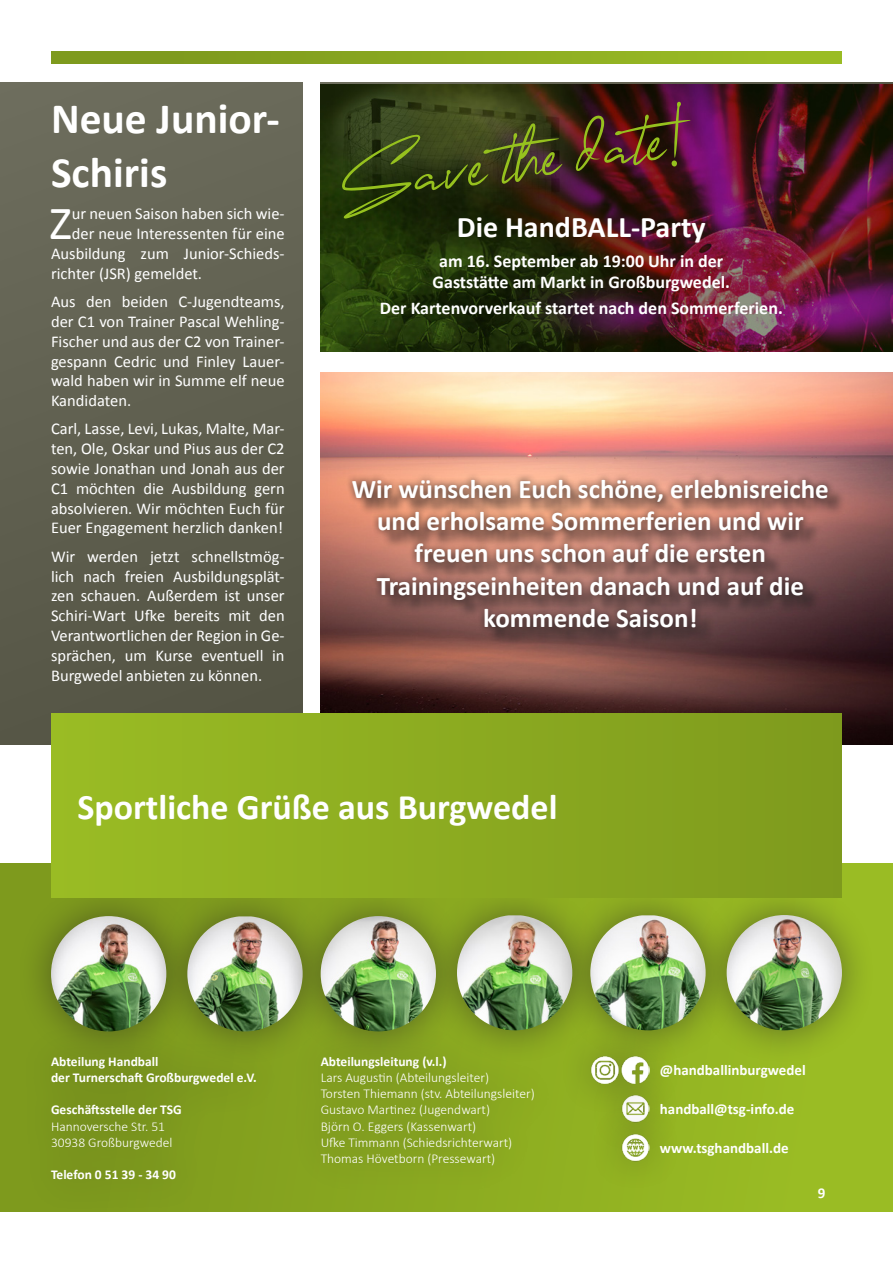
<style>
.page{position:relative;width:893px;height:1263px;background:#fff}
.page>*{position:absolute;margin:0;border:0;box-sizing:border-box;transform-origin:0 0}
.Überschrift_3_-_schw{font:108px "One Signature";color:#96c11e}
.Überschrift_3_-_schw-2{font:47.7px "Calibri";color:#fff}
.Überschrift_1_-_weiß{font:700 43.5px/54px "Calibri";color:#fff}
.Überschrift_1_-_grün{font:700 36px "Calibri";color:#fff}
.Überschrift_2_-_weiß{font:700 30px "Calibri";color:#fff}
.Überschrift_2_-_weiß-2{font:700 27px/32.4px "Calibri";color:#fff;text-align:center}
.Überschrift_4_-_weiß{font:700 18px/21.6px "Calibri";color:#fff;text-align:center}
.Überschrift_3_-_schw-3{font:16.5px/19.8px "Calibri";color:#fff;text-align:justify}
.t1{font:700 15px "Calibri";color:#fff}
.t2{font:300 13.5px/16.2px "Calibri";color:#fff}
.t3{font:700 13.5px/16.2px "Calibri";color:#fff}
</style>
<div class="page">
<svg style="left:0;top:863px;width:893px;height:349px;background:#93b322"></svg>
<div style="left:19px;top:1023px;width:266px;height:190px;background:#7d991d"></div>
<div style="left:289px;top:1023px;width:273px;height:173px;background:#86a320"></div>
<div style="left:558px;top:1023px;width:125px;height:94px;background:#231f20;opacity:.5"></div>
<img style="left:590px;top:1064px;width:60px;height:20px">
<div style="left:16px;top:881px;width:185px;height:184px;background:#231f20;opacity:.5"></div>
<img style="left:51px;top:916px;width:115px;height:115px;border-radius:58px">
<div style="left:153px;top:882px;width:184px;height:183px;background:#231f20;opacity:.5"></div>
<img style="left:187px;top:916px;width:99px;height:115px">
<div style="left:286px;top:881px;width:184px;height:184px;background:#231f20;opacity:.5"></div>
<img style="left:321px;top:916px;width:115px;height:115px;border-radius:58px">
<div style="left:422px;top:881px;width:184px;height:183px;background:#231f20;opacity:.5"></div>
<img style="left:457px;top:915px;width:99px;height:115px">
<div style="left:556px;top:881px;width:184px;height:183px;background:#231f20;opacity:.5"></div>
<img style="left:590px;top:915px;width:102px;height:115px">
<div style="left:692px;top:880px;width:184px;height:184px;background:#231f20;opacity:.5"></div>
<img style="left:727px;top:915px;width:115px;height:115px;border-radius:58px">
<div style="left:589px;top:1100px;width:93px;height:93px;background:#231f20;opacity:.5"></div>
<img style="left:622px;top:1133px;width:28px;height:28px">
<svg style="left:51px;top:51px;width:791px;height:13px;background:#8aa920"></svg>
<img style="left:321px;top:372px;width:572px;height:372px">
<img style="left:321px;top:85px;width:572px;height:266px">
<div style="left:0;top:82px;width:303px;height:662px;background:#606050"></div>
<div style="left:51px;top:713px;width:791px;height:184px;background:linear-gradient(to right,#9abc24,#7e9a1d)"></div>
<div style="left:355px;top:482px;width:491px;height:164px;background:#231f20;opacity:.75"></div>
<div style="left:345px;top:472px;width:490px;height:163px;background:#231f20;opacity:.88"></div>
<p class="Überschrift_1_-_weiß" style="left:51px;top:90px;width:230px">Neue Junior-<br>Schiris</p>
<p class="Überschrift_3_-_schw-2" style="left:50px;top:190px;width:24px">Z</p>
<p class="Überschrift_3_-_schw-3" style="left:72px;top:204px;width:214px">ur neuen Saison haben sich wie-</p>
<p class="Überschrift_3_-_schw-3" style="left:72px;top:223px;width:214px">der neue Interessenten für eine</p>
<p class="Überschrift_3_-_schw-3" style="left:51px;top:243px;width:235px">Ausbildung zum Junior-Schieds-</p>
<p class="Überschrift_3_-_schw-3" style="left:51px;top:263px;width:153px">richter (JSR) gemeldet.</p>
<p class="Überschrift_3_-_schw-3" style="left:51px;top:291px;width:235px">Aus den beiden C-Jugendteams, der C1 von Trainer Pascal Wehling-Fischer und aus der C2 von Trainer&shy;gespann Cedric und Finley Lauer&shy;wald haben wir in Summe elf neue Kandidaten.</p>
<p class="Überschrift_3_-_schw-3" style="left:51px;top:419px;width:235px">Carl, Lasse, Levi, Lukas, Malte, Mar&shy;ten, Ole, Oskar und Pius aus der C2 sowie Jonathan und Jonah aus der C1 möchten die Ausbildung gern absolvieren. Wir möchten Euch für Euer Engagement herzlich danken!</p>
<p class="Überschrift_3_-_schw-3" style="left:51px;top:546px;width:235px">Wir werden jetzt schnellstmög&shy;lich nach freien Ausbildungsplät&shy;zen schauen. Außerdem ist unser Schiri-Wart Ufke bereits mit den Verantwortlichen der Region in Ge&shy;sprächen, um Kurse eventuell in Burgwedel anbieten zu können.</p>
<p class="Überschrift_3_-_schw" style="left:333px;top:139px;width:354px;rotate:-8deg">Save the date!</p>
<p class="Überschrift_2_-_weiß" style="left:457px;top:205px;width:250px">Die HandBALL-Party</p>
<p class="Überschrift_4_-_weiß" style="left:433px;top:249px;width:299px">am 16. September ab 19:00 Uhr in der<br>Gaststätte am Markt in Großburgwedel.</p>
<p class="Überschrift_4_-_weiß" style="left:380px;top:297px;width:404px">Der Kartenvorverkauf startet nach den Sommerferien.</p>
<p class="Überschrift_2_-_weiß-2" style="left:352px;top:471px;width:479px">Wir wünschen Euch schöne, erlebnisreiche und erholsame Sommerferien und wir freuen uns schon auf die ersten Trainingseinheiten danach und auf die kommende Saison!</p>
<p class="Überschrift_1_-_grün" style="left:77px;top:781px;width:482px">Sportliche Grüße aus Burgwedel</p>
<p class="t3" style="left:51px;top:1053px;width:207px">Abteilung Handball<br>der Turnerschaft Großburgwedel e.V.</p>
<p class="t3" style="left:51px;top:1101px;width:132px">Geschäftsstelle der TSG</p>
<p class="t2" style="left:51px;top:1118px;width:123px">Hannoversche Str. 51<br>30938 Großburgwedel</p>
<p class="t3" style="left:51px;top:1166px;width:126px">Telefon 0 51 39 - 34 90</p>
<p class="t3" style="left:321px;top:1053px;width:128px">Abteilungsleitung (v.l.)</p>
<p class="t2" style="left:321px;top:1069px;width:216px">Lars Augustin (Abteilungsleiter)<br>Torsten Thiemann (stv. Abteilungsleiter)<br>Gustavo Martinez (Jugendwart)<br>Björn O. Eggers (Kassenwart)<br>Ufke Timmann (Schiedsrichterwart)<br>Thomas Hövetborn (Pressewart)</p>
<p class="t1" style="left:660px;top:1060px;width:147px">@handballinburgwedel</p>
<p class="t1" style="left:660px;top:1098px;width:136px">handball@tsg-info.de</p>
<p class="t1" style="left:660px;top:1137px;width:130px">www.tsghandball.de</p>
<p class="t1" style="left:818px;top:1182px;width:9px">9</p>
</div>
